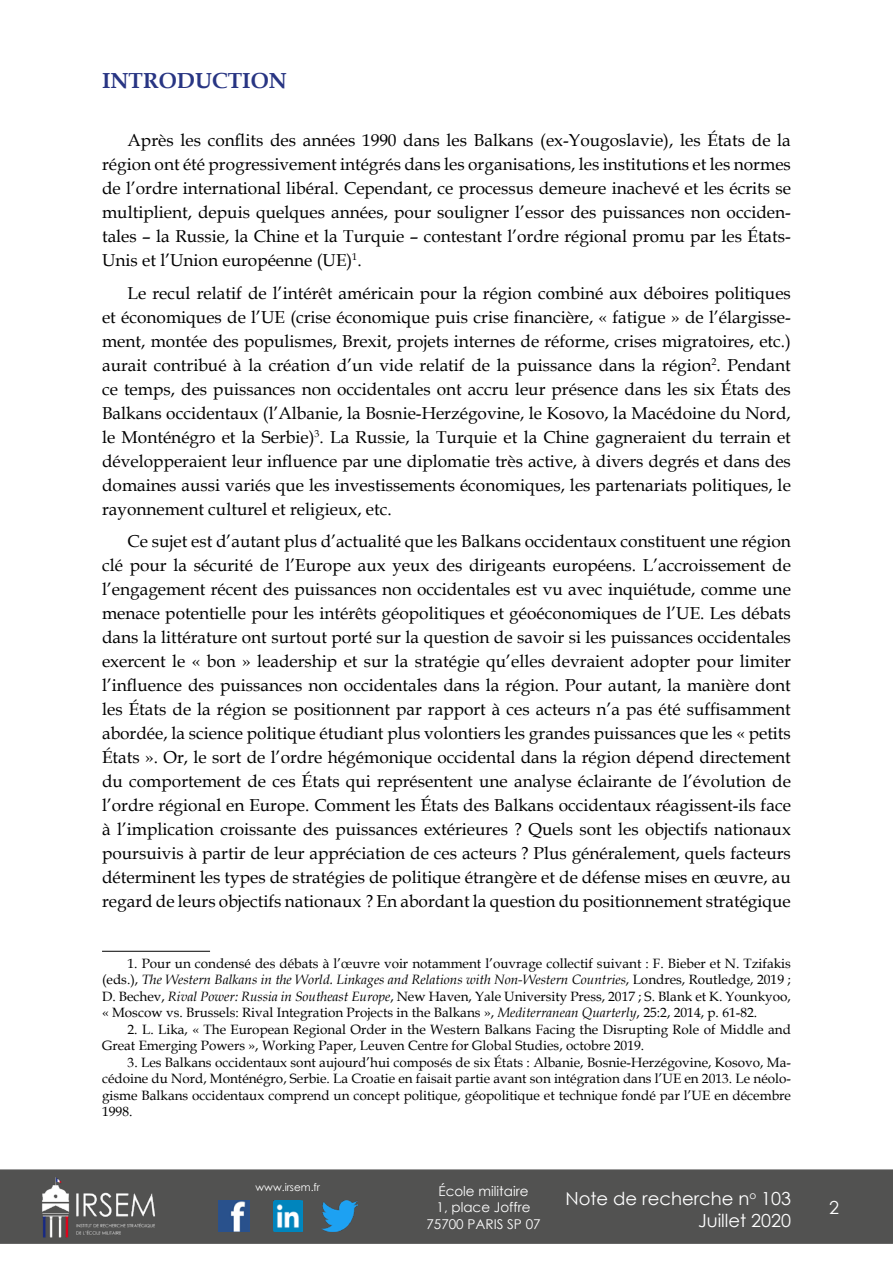
<style>
.page{position:relative;width:893px;height:1263px;background:#fff}
.page>*{position:absolute;margin:0;border:0;box-sizing:border-box;transform-origin:0 0}
.t1{font:700 21.75px "Book Antiqua";color:#283583}
.t2{font:18px/21.6px "Century Gothic";color:#fff;text-align:right}
.t3{font:17.25px/24px "Book Antiqua";color:#000;text-align:justify}
.t4{font:13.5px/16.5px "Book Antiqua";color:#000;text-align:justify}
.t5{font:13.5px/16.2px "Century Gothic";color:#fff;text-align:center}
.t6{font:10.5px "Century Gothic";color:#fff}
.s1{font-style:italic}
</style>
<div class="page">
<div style="left:0;top:1169px;width:893px;height:75px;background:#525251"></div>
<img style="left:39px;top:1169px;width:117px;height:75px">
<img style="left:322px;top:1200px;width:36px;height:32px">
<img style="left:218px;top:1200px;width:31px;height:32px">
<img style="left:274px;top:1200px;width:28px;height:32px">
<hr style="left:102px;top:951px;width:108px;height:1px;background:#000">
<p class="t1" style="left:102px;top:66px;width:186px">INTRODUCTION</p>
<p class="t3" style="left:102px;top:128px;width:690px;text-indent:26px">Après les conflits des années 1990 dans les Balkans (ex-Yougoslavie), les États de la région ont été progressivement intégrés dans les organisations, les institutions et les normes de l’ordre international libéral. Cependant, ce processus demeure inachevé et les écrits se multiplient, depuis quelques années, pour souligner l’essor des puissances non occiden&shy;tales – la Russie, la Chine et la Turquie – contestant l’ordre régional promu par les États-Unis et l’Union européenne (UE)<sup>1</sup>.</p>
<p class="t3" style="left:102px;top:280px;width:690px;text-indent:26px">Le recul relatif de l’intérêt américain pour la région combiné aux déboires politiques et économiques de l’UE (crise économique puis crise financière, « fatigue » de l’élargisse&shy;ment, montée des populismes, Brexit, projets internes de réforme, crises migratoires, etc.) aurait contribué à la création d’un vide relatif de la puissance dans la région<sup>2</sup>. Pendant ce temps, des puissances non occidentales ont accru leur présence dans les six États des Balkans occidentaux (l’Albanie, la Bosnie-Herzégovine, le Kosovo, la Macédoine du Nord, le Monténégro et la Serbie)<sup>3</sup>. La Russie, la Turquie et la Chine gagneraient du terrain et développeraient leur influence par une diplomatie très active, à divers degrés et dans des domaines aussi variés que les investissements économiques, les partenariats politiques, le rayonnement culturel et religieux, etc.</p>
<p class="t3" style="left:102px;top:529px;width:690px;text-indent:26px">Ce sujet est d’autant plus d’actualité que les Balkans occidentaux constituent une région clé pour la sécurité de l’Europe aux yeux des dirigeants européens. L’accroissement de l’engagement récent des puissances non occidentales est vu avec inquiétude, comme une menace potentielle pour les intérêts géopolitiques et géoéconomiques de l’UE. Les débats dans la littérature ont surtout porté sur la question de savoir si les puissances occidentales exercent le « bon » leadership et sur la stratégie qu’elles devraient adopter pour limiter l’influence des puissances non occidentales dans la région. Pour autant, la manière dont les États de la région se positionnent par rapport à ces acteurs n’a pas été suffisamment abordée, la science politique étudiant plus volontiers les grandes puissances que les « petits États ». Or, le sort de l’ordre hégémonique occidental dans la région dépend directement du comportement de ces États qui représentent une analyse éclairante de l’évolution de l’ordre régional en Europe. Comment les États des Balkans occidentaux réagissent-ils face à l’implication croissante des puissances extérieures ? Quels sont les objectifs nationaux poursuivis à partir de leur appréciation de ces acteurs ? Plus généralement, quels facteurs déterminent les types de stratégies de politique étrangère et de défense mises en œuvre, au regard de leurs objectifs nationaux ? En abordant la question du positionnement stratégique</p>
<p class="t4" style="left:102px;top:954px;width:690px;text-indent:26px">1. Pour un condensé des débats à l’œuvre voir notamment l’ouvrage collectif suivant : F. Bieber et N. Tzifakis (eds.), <span class="s1">The Western Balkans in the World. Linkages and Relations with Non-Western Countries</span>, Londres, Routledge, 2019 ; D. Bechev, <span class="s1">Rival Power: Russia in Southeast Europe</span>, New Haven, Yale University Press, 2017 ; S. Blank et K. Younkyoo, « Moscow vs. Brussels: Rival Integration Projects in the Balkans », <span class="s1">Mediterranean Quarterly</span>, 25:2, 2014, p. 61-82.</p>
<p class="t4" style="left:102px;top:1020px;width:690px;text-indent:25px">2. L. Lika, « The European Regional Order in the Western Balkans Facing the Disrupting Role of Middle and<br>Great Emerging Powers », Working Paper, Leuven Centre for Global Studies, octobre 2019.</p>
<p class="t4" style="left:102px;top:1053px;width:690px;text-indent:26px">3. Les Balkans occidentaux sont aujourd’hui composés de six États : Albanie, Bosnie-Herzégovine, Kosovo, Ma&shy;cédoine du Nord, Monténégro, Serbie. La Croatie en faisait partie avant son intégration dans l’UE en 2013. Le néolo&shy;gisme Balkans occidentaux comprend un concept politique, géopolitique et technique fondé par l’UE en décembre 1998.</p>
<p class="t6" style="left:256px;top:1179px;width:66px">www.irsem.fr</p>
<p class="t5" style="left:426px;top:1183px;width:116px">École militaire<br>1, place Joffre<br>75700 PARIS SP 07</p>
<p class="t2" style="left:565px;top:1187px;width:227px">Note de recherche n<sup>o</sup> 103<br>Juillet 2020</p>
<p class="t2" style="left:829px;top:1196px;width:11px">2</p>
</div>
